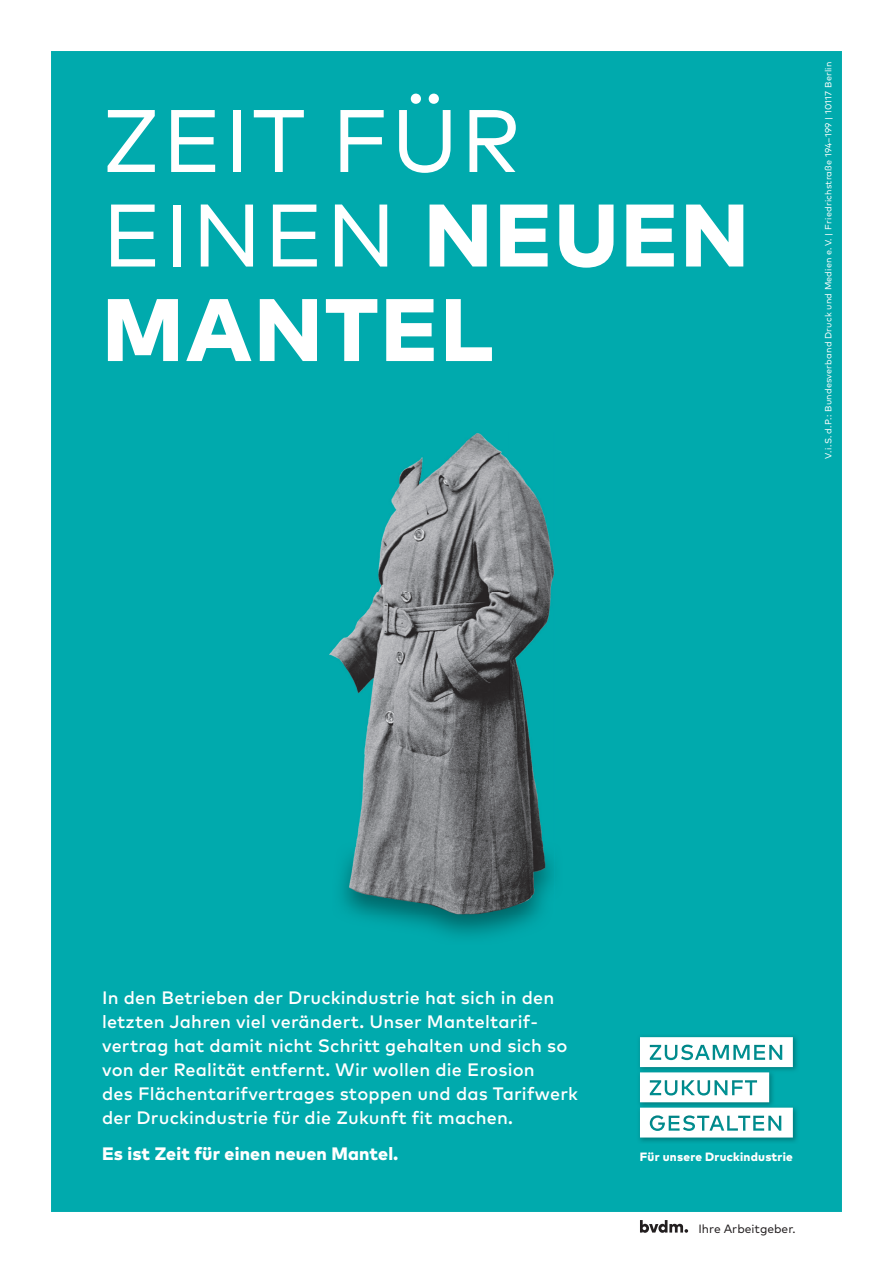
<style>
.page{position:relative;width:893px;height:1263px;background:#fff}
.page>*{position:absolute;margin:0;border:0;box-sizing:border-box;transform-origin:0 0}
.t1{font:88.5px/94.5px "Mark OT";letter-spacing:.025em;color:#fff}
.t2{font:500 18px/24px "Mark Pro";letter-spacing:.01em;color:#fff}
.t3{font:800 18px "Mark OT";letter-spacing:.01em;color:#fff}
.t4{font:800 12px "Mark OT";letter-spacing:.02em;color:#fff}
.t5{font:12px "Mark OT";color:#231f20}
.t6{font:9px "Mark OT";letter-spacing:.02em;color:#fff}
.s1{font-weight:800}
</style>
<div class="page">
<div style="left:51px;top:51px;width:791px;height:1161px;background:#00aaad"></div>
<svg style="left:640px;top:1220px;width:48px;height:13px"></svg>
<img style="left:637px;top:1034px;width:162px;height:110px">
<svg style="left:640px;top:1037px;width:153px;height:100px"></svg>
<img style="left:329px;top:433px;width:180px;height:414px">
<img style="left:509px;top:433px;width:45px;height:408px">
<img style="left:332px;top:841px;width:231px;height:104px">
<img style="left:332px;top:841px;width:222px;height:6px">
<img style="left:329px;top:847px;width:225px;height:67px">
<h1 class="t1" style="left:102px;top:92px;width:648px">ZEIT FÜR<br>EINEN <span class="s1">NEUEN<br>MANTEL</span></h1>
<p class="t6" style="left:822px;top:459px;width:399px;rotate:-90deg">V. i. S. d. P.: Bundesverband Druck und Medien e. V. | Friedrichstraße 194–199 | 10117 Berlin</p>
<p class="t2" style="left:102px;top:984px;width:477px">In den Betrieben der Druckindustrie hat sich in den letzten Jahren viel verändert. Unser Manteltarif&shy;vertrag hat damit nicht Schritt gehalten und sich so von der Realität entfernt. Wir wollen die Erosion<br>des Flächen tarif vertrages stoppen und das Tarifwerk der Druck industrie für die Zukunft fit machen.</p>
<p class="t3" style="left:102px;top:1142px;width:298px">Es ist Zeit für einen neuen Mantel.</p>
<p class="t4" style="left:640px;top:1149px;width:154px">Für unsere Druckindustrie</p>
<p class="t5" style="left:698px;top:1221px;width:99px">Ihre Arbeitgeber.</p>
</div>
